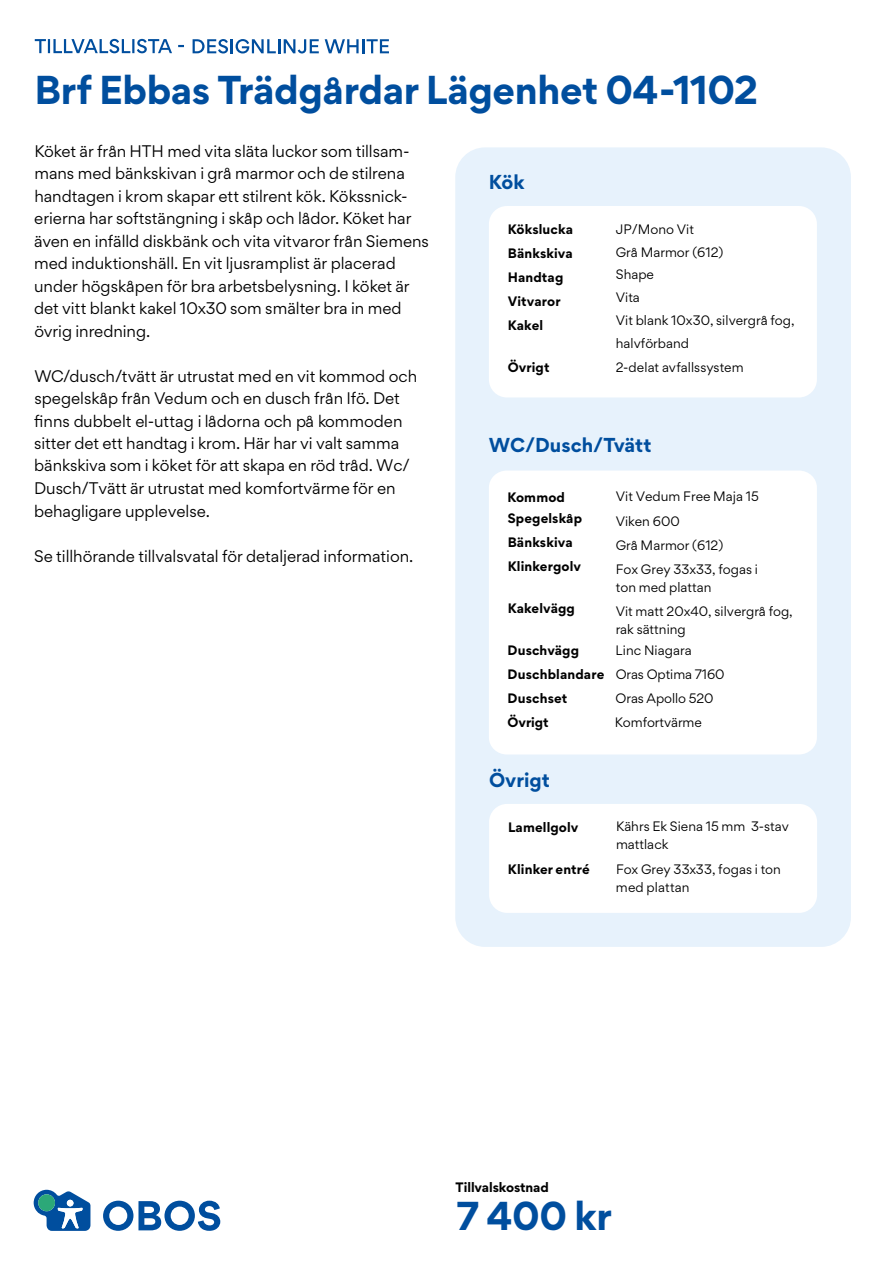
<style>
.page{position:relative;width:885px;height:1263px;background:#fff}
.page>*{position:absolute;margin:0;border:0;box-sizing:border-box;transform-origin:0 0}
.t1{font:700 36px "Gordita";letter-spacing:-.01em;color:#004e9e}
.t2{font:700 18px "Gordita";color:#004e9e}
.t3{font:15px/22.5px "Gordita";letter-spacing:-.005em;color:#000}
.t4{font:12.15px/22.8px "Gordita";color:#000}
.t5{font:700 12.15px/24px "Gordita";letter-spacing:.01em;color:#000}
.s1{font-weight:700}
</style>
<div class="page">
<svg style="left:103px;top:1201px;width:117px;height:30px"></svg>
<svg style="left:34px;top:1190px;width:56px;height:41px"></svg>
<div style="left:38px;top:1194px;width:17px;height:17px;background:#2ca878;border-radius:50%"></div>
<div style="left:455px;top:147px;width:395px;height:800px;background:#e7f2fc;border-radius:30px"></div>
<div style="left:489px;top:206px;width:327px;height:191px;background:#fff;border-radius:18px"></div>
<div style="left:489px;top:470px;width:327px;height:284px;background:#fff;border-radius:17px"></div>
<div style="left:489px;top:804px;width:328px;height:109px;background:#fff;border-radius:18px"></div>
<svg style="left:35px;top:39px;width:354px;height:14px"></svg>
<h1 class="t1" style="left:34px;top:61px;width:725px">Brf Ebbas Trädgårdar Lägenhet 04-1102</h1>
<p class="t3" style="left:34px;top:140px;width:396px">Köket är från HTH med vita släta luckor som tillsam&shy;mans med bänkskivan i grå marmor och de stilrena handtagen i krom skapar ett stilrent kök. Kökssnick&shy;erierna har softstängning i skåp och lådor. Köket har även en infälld diskbänk och vita vitvaror från Siemens med induktionshäll. En vit ljusramplist är placerad under högskåpen för bra arbetsbelysning. I köket är det vitt blankt kakel 10x30 som smälter bra in med övrig inredning.</p>
<p class="t3" style="left:34px;top:365px;width:384px">WC/dusch/tvätt är utrustat med en vit kommod och spegelskåp från Vedum och en dusch från Ifö. Det finns dubbelt el-uttag i lådorna och på kommoden sitter det ett handtag i krom. Här har vi valt samma bänkskiva som i köket för att skapa en röd tråd. Wc/ Dusch/Tvätt är utrustat med komfortvärme för en behagligare upplevelse.</p>
<p class="t3" style="left:34px;top:545px;width:380px">Se tillhörande tillvalsvatal för detaljerad information.</p>
<p class="t2" style="left:489px;top:168px;width:37px">Kök</p>
<p class="t5" style="left:507px;top:217px;width:67px">Kökslucka<br>Bänkskiva<br>Handtag<br>Vitvaror<br>Kakel</p>
<p class="t4" style="left:615px;top:218px;width:180px">JP/Mono Vit<br>Grå Marmor (612)<br>Shape<br>Vita<br>Vit blank 10x30, silvergrå fog, halvförband</p>
<p class="t5" style="left:507px;top:355px;width:43px">Övrigt</p>
<p class="t4" style="left:615px;top:356px;width:129px">2-delat avfallssystem</p>
<p class="t2" style="left:489px;top:431px;width:164px">WC/Dusch/Tvätt</p>
<p class="t5" style="left:507px;top:486px;width:76px;line-height:21.8px">Kommod<br>Spegelskåp</p>
<p class="t5" style="left:507px;top:530px;width:75px">Bänkskiva<br>Klinkergolv</p>
<p class="t5" style="left:507px;top:596px;width:69px">Kakelvägg</p>
<p class="t4" style="left:615px;top:484px;width:145px;line-height:24.2px">Vit Vedum Free Maja 15<br>Viken 600<br>Grå Marmor (612)<br>Fox Grey 33x33, fogas i</p>
<p class="t4" style="left:615px;top:575px;width:178px;line-height:24px">ton med plattan<br>Vit matt 20x40, silvergrå fog,</p>
<p class="t4" style="left:615px;top:617px;width:72px">rak sättning</p>
<p class="t5" style="left:507px;top:638px;width:73px">Duschvägg</p>
<p class="t4" style="left:507px;top:638px;width:218px;line-height:23.9px;text-indent:108px">Linc Niagara<br><span class="s1">Duschblandare</span> Oras Optima 7160<br><span class="s1">Duschset</span></p>
<p class="t4" style="left:615px;top:687px;width:99px">Oras Apollo 520</p>
<p class="t5" style="left:507px;top:710px;width:42px">Övrigt</p>
<p class="t4" style="left:614px;top:711px;width:89px">Komfortvärme</p>
<p class="t2" style="left:489px;top:766px;width:62px">Övrigt</p>
<p class="t5" style="left:508px;top:815px;width:72px">Lamellgolv</p>
<p class="t5" style="left:508px;top:857px;width:83px">Klinker entré</p>
<p class="t4" style="left:616px;top:817px;width:174px;line-height:18px">Kährs Ek Siena 15 mm 3-stav mattlack</p>
<p class="t4" style="left:616px;top:860px;width:166px;line-height:18px">Fox Grey 33x33, fogas i ton med plattan</p>
<p class="t5" style="left:455px;top:1175px;width:95px">Tillvalskostnad</p>
<h1 class="t1" style="left:456px;top:1187px;width:157px">7 400 kr</h1>
</div>
